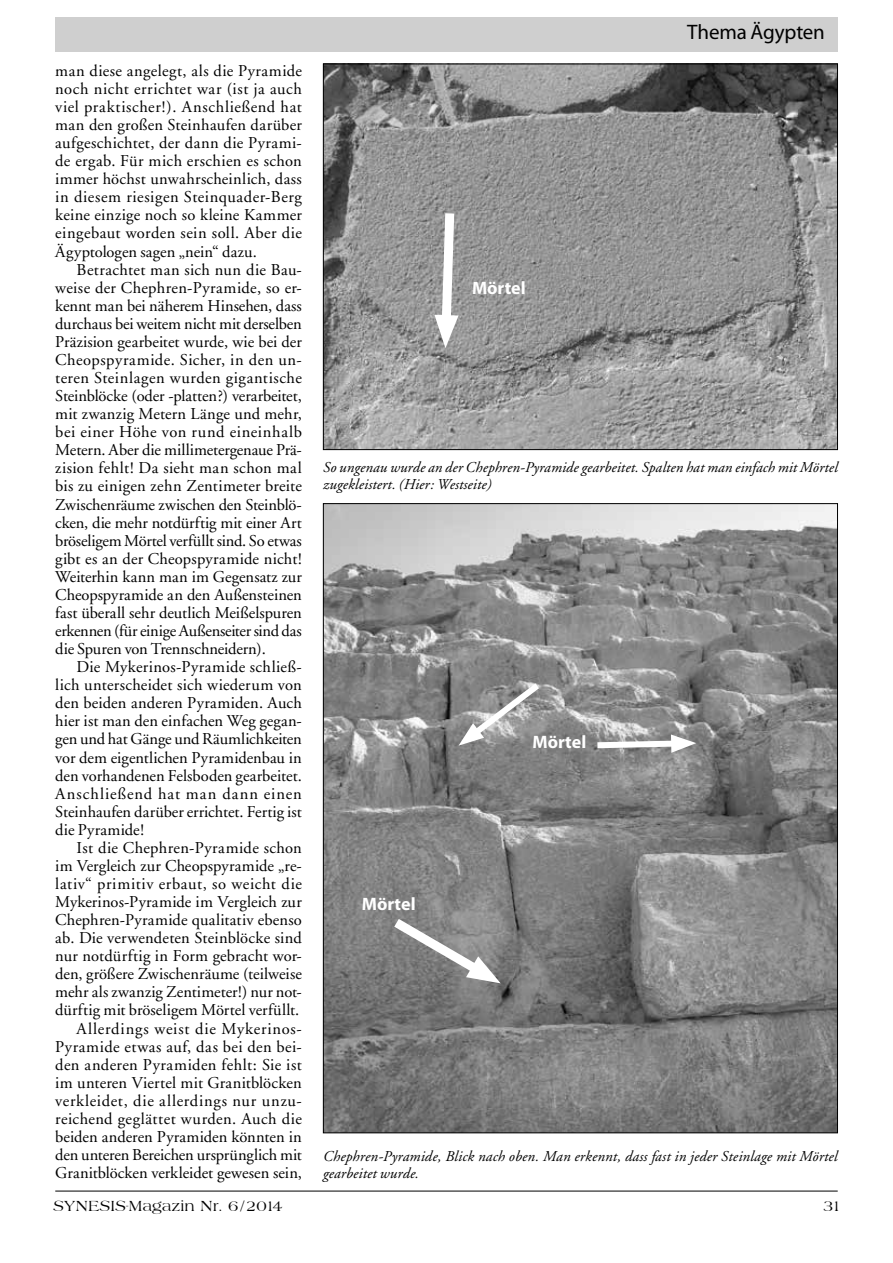
<style>
.page{position:relative;width:893px;height:1263px;background:#fff}
.page>*{position:absolute;margin:0;border:0;box-sizing:border-box;transform-origin:0 0}
.t1{font:21px "Myriad";letter-spacing:-.005em;color:#000}
.t2{font:700 18px "Myriad";color:#fff}
.t3{font:16.5px/18px "Adobe Garamond";letter-spacing:.01em;color:#000;text-align:justify}
.t4{font:italic 15px/16.5px "Adobe Garamond";letter-spacing:.01em;color:#000}
.t5{font:15px "Heritage";color:#000}
</style>
<div class="page">
<hr style="left:55px;top:1191px;width:783px;height:1px;background:#000">
<div style="left:55px;top:17px;width:783px;height:34px;background:#cfcfcf"></div>
<img style="left:325px;top:66px;width:511px;height:382px">
<img style="left:325px;top:505px;width:511px;height:626px">
<svg style="left:384px;top:910px;width:117px;height:76px;background:#939393"></svg>
<svg style="left:591px;top:734px;width:105px;height:19px"></svg>
<svg style="left:434px;top:204px;width:25px;height:144px"></svg>
<svg style="left:458px;top:677px;width:88px;height:69px;background:#9e9e9e"></svg>
<p class="t3" style="left:55px;top:62px;width:248px">man diese angelegt, als die Pyramide noch nicht errichtet war (ist ja auch viel praktischer!). Anschließend hat man den großen Steinhaufen darüber aufgeschichtet, der dann die Pyrami&shy;de ergab. Für mich erschien es schon immer höchst unwahrscheinlich, dass in diesem riesigen Steinquader-Berg keine einzige noch so kleine Kammer eingebaut worden sein soll. Aber die Ägyptologen sagen „nein“ dazu.</p>
<p class="t3" style="left:55px;top:261px;width:248px;text-indent:21px">Betrachtet man sich nun die Bau&shy;weise der Chephren-Pyramide, so er&shy;kennt man bei näherem Hinsehen, dass durchaus bei weitem nicht mit derselben Präzision gearbeitet wurde, wie bei der Cheopspyramide. Sicher, in den un&shy;teren Steinlagen wurden gigantische Steinblöcke (oder -platten?) verarbeitet, mit zwanzig Metern Länge und mehr, bei einer Höhe von rund eineinhalb Metern. Aber die millimetergenaue Prä&shy;zision fehlt! Da sieht man schon mal bis zu einigen zehn Zentimeter breite Zwischenräume zwischen den Steinblö&shy;cken, die mehr notdürftig mit einer Art bröseligem Mörtel verfüllt sind. So etwas gibt es an der Cheopspyramide nicht!<br>Weiterhin kann man im Gegensatz zur Cheopspyramide an den Außensteinen fast überall sehr deutlich Meißelspuren erkennen (für einige Außenseiter sind das die Spuren von Trennschneidern).</p>
<p class="t3" style="left:55px;top:658px;width:248px;text-indent:21px">Die Mykerinos-Pyramide schließ&shy;lich unterscheidet sich wiederum von den beiden anderen Pyramiden. Auch hier ist man den einfachen Weg gegan&shy;gen und hat Gänge und Räumlichkeiten vor dem eigentlichen Pyramidenbau in den vorhandenen Felsboden gearbeitet.<br>Anschließend hat man dann einen Steinhaufen darüber errichtet. Fertig ist die Pyramide!</p>
<p class="t3" style="left:55px;top:839px;width:248px;text-align:right">Ist die Chephren-Pyramide schon im Vergleich zur Cheopspyramide „re&shy;lativ“ primitiv erbaut, so weicht die Mykerinos-Pyramide im Vergleich zur Chephren-Pyramide qualitativ ebenso ab. Die verwendeten Steinblöcke sind nur notdürftig in Form gebracht wor&shy;den, größere Zwischenräume (teilweise mehr als zwanzig Zentimeter!) nur not&shy;dürftig mit bröseligem Mörtel verfüllt.<br>Allerdings weist die Mykerinos-Pyramide etwas auf, das bei den bei&shy;den anderen Pyramiden fehlt: Sie ist im unteren Viertel mit Granitblöcken verkleidet, die allerdings nur unzu&shy;reichend geglättet wurden. Auch die beiden anderen Pyramiden könnten in den unteren Bereichen ursprünglich mit Granitblöcken verkleidet gewesen sein,</p>
<p class="t2" style="left:472px;top:279px;width:55px">Mörtel</p>
<p class="t1" style="left:687px;top:22px;width:139px">Thema Ägypten</p>
<p class="t4" style="left:323px;top:460px;width:516px">So ungenau wurde an der Chephren-Pyramide gearbeitet. Spalten hat man einfach mit Mörtel zugekleistert. (Hier: Westseite)</p>
<p class="t2" style="left:362px;top:895px;width:55px">Mörtel</p>
<p class="t2" style="left:532px;top:733px;width:55px">Mörtel</p>
<p class="t4" style="left:323px;top:1149px;width:516px">Chephren-Pyramide, Blick nach oben. Man erkennt, dass fast in jeder Steinlage mit Mörtel gearbeitet wurde.</p>
<p class="t5" style="left:53px;top:1197px;width:232px">SYNESIS-Magazin Nr. 6/2014</p>
<p class="t5" style="left:823px;top:1197px;width:21px">31</p>
</div>
